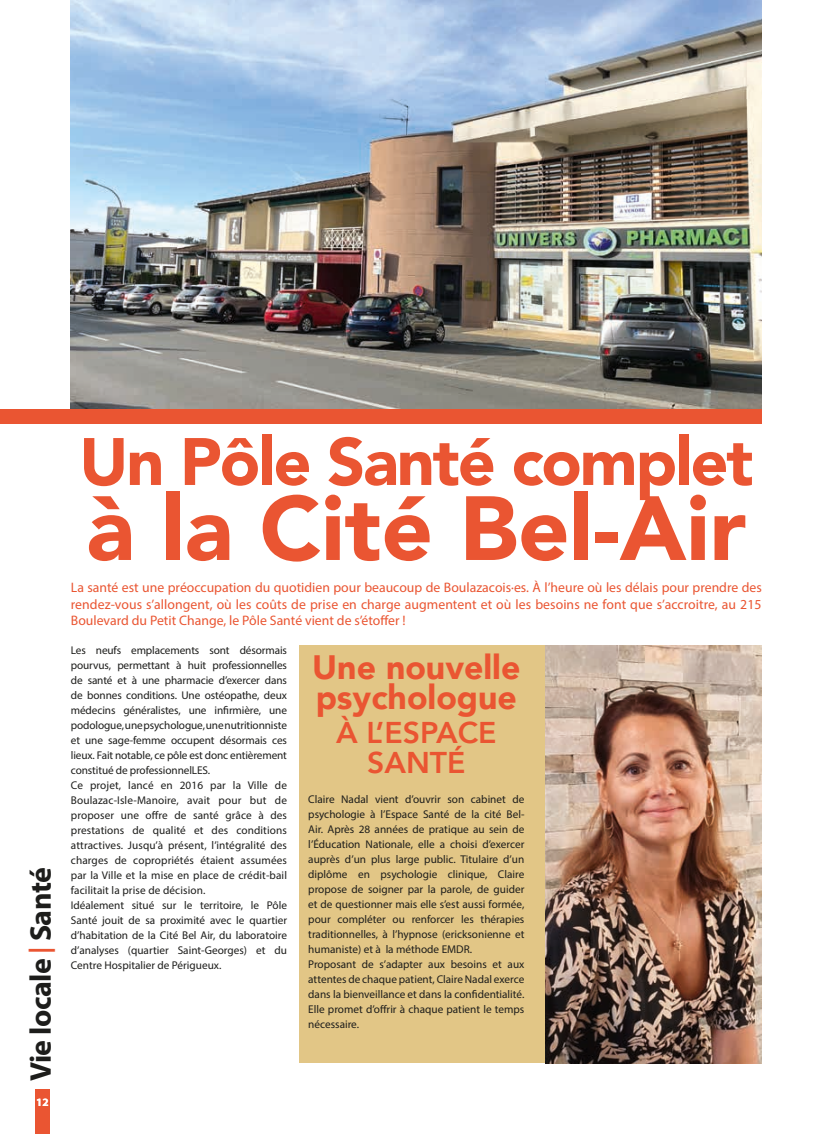
<style>
.page{position:relative;width:815px;height:1134px;background:#fff}
.page>*{position:absolute;margin:0;border:0;box-sizing:border-box;transform-origin:0 0}
.t1{font:900 90px "Avenir";color:#ea5532}
.t2{font:900 66.25px "Avenir";letter-spacing:-.03em;color:#ea5532}
.t3{font:900 33.75px/30px "Avenir";color:#ea5532}
.t4{font:700 30px "Myriad Pro";letter-spacing:-.02em;color:#1d1d1b}
.t5{font:800 30px/30px "Avenir";color:#ea5532;text-align:center}
.t6{font:13.75px/16.2px "Myriad Pro";color:#ea5532;text-align:justify}
.t7{font:11.25px/15px "Myriad Pro";color:#1d1d1b}
.t8{font:700 11.25px "Myriad Pro";color:#fff}
.s1{font-size:26.25px;color:#ea5532}
</style>
<div class="page">
<div style="left:299px;top:645px;width:463px;height:418px;background:#e2c686"></div>
<img style="left:71px;top:0;width:691px;height:409px">
<div style="left:0;top:409px;width:762px;height:14px;background:#ea5532"></div>
<img style="left:546px;top:645px;width:216px;height:418px">
<div style="left:35px;top:1090px;width:15px;height:44px;background:#ea5532"></div>
<h3 class="t4" style="left:21px;top:1081px;width:215px;rotate:-90deg">Vie locale <span class="s1">|</span> Santé</h3>
<p class="t8" style="left:36px;top:1095px;width:14px">12</p>
<h2 class="t2" style="left:79px;top:405px;width:676px">Un Pôle Santé complet</h2>
<h1 class="t1" style="left:86px;top:451px;width:662px">à la Cité Bel-Air</h1>
<p class="t6" style="left:71px;top:579px;width:692px">La santé est une préoccupation du quotidien pour beaucoup de Boulazacois·es. À l’heure où les délais pour prendre des rendez-vous s’allongent, où les coûts de prise en charge augmentent et où les besoins ne font que s’accroitre, au 215<br>Boulevard du Petit Change, le Pôle Santé vient de s’étoffer !</p>
<p class="t7" style="left:71px;top:642px;width:218px">Les neufs emplacements sont désormais pourvus, permettant à huit professionnelles de santé et à une pharmacie d’exercer dans de bonnes conditions. Une ostéopathe, deux médecins généralistes, une infirmière, une podologue, une psychologue, une nutritionniste et une sage-femme occupent désormais ces lieux. Fait notable, ce pôle est donc entièrement constitué de professionnelLES.<br>Ce projet, lancé en 2016 par la Ville de Boulazac-Isle-Manoire, avait pour but de proposer une offre de santé grâce à des prestations de qualité et des conditions attractives. Jusqu’à présent, l’intégralité des charges de copropriétés étaient assumées par la Ville et la mise en place de crédit-bail facilitait la prise de décision.<br>Idéalement situé sur le territoire, le Pôle Santé jouit de sa proximité avec le quartier d’habitation de la Cité Bel Air, du laboratoire d’analyses (quartier Saint-Georges) et du Centre Hospitalier de Périgueux.</p>
<h3 class="t3" style="left:312px;top:652px;width:210px">Une nouvelle psychologue</h3>
<h3 class="t5" style="left:336px;top:718px;width:162px">À L’ESPACE<br>SANTÉ</h3>
<p class="t7" style="left:308px;top:792px;width:218px">Claire Nadal vient d’ouvrir son cabinet de psychologie à l’Espace Santé de la cité Bel-Air. Après 28 années de pratique au sein de l’Éducation Nationale, elle a choisi d’exercer auprès d’un plus large public. Titulaire d’un diplôme en psychologie clinique, Claire propose de soigner par la parole, de guider et de questionner mais elle s’est aussi formée, pour compléter ou renforcer les thérapies traditionnelles, à l’hypnose (ericksonienne et humaniste) et à la méthode EMDR.<br>Proposant de s’adapter aux besoins et aux attentes de chaque patient, Claire Nadal exerce dans la bienveillance et dans la confidentialité.<br>Elle promet d’offrir à chaque patient le temps nécessaire.</p>
</div>
